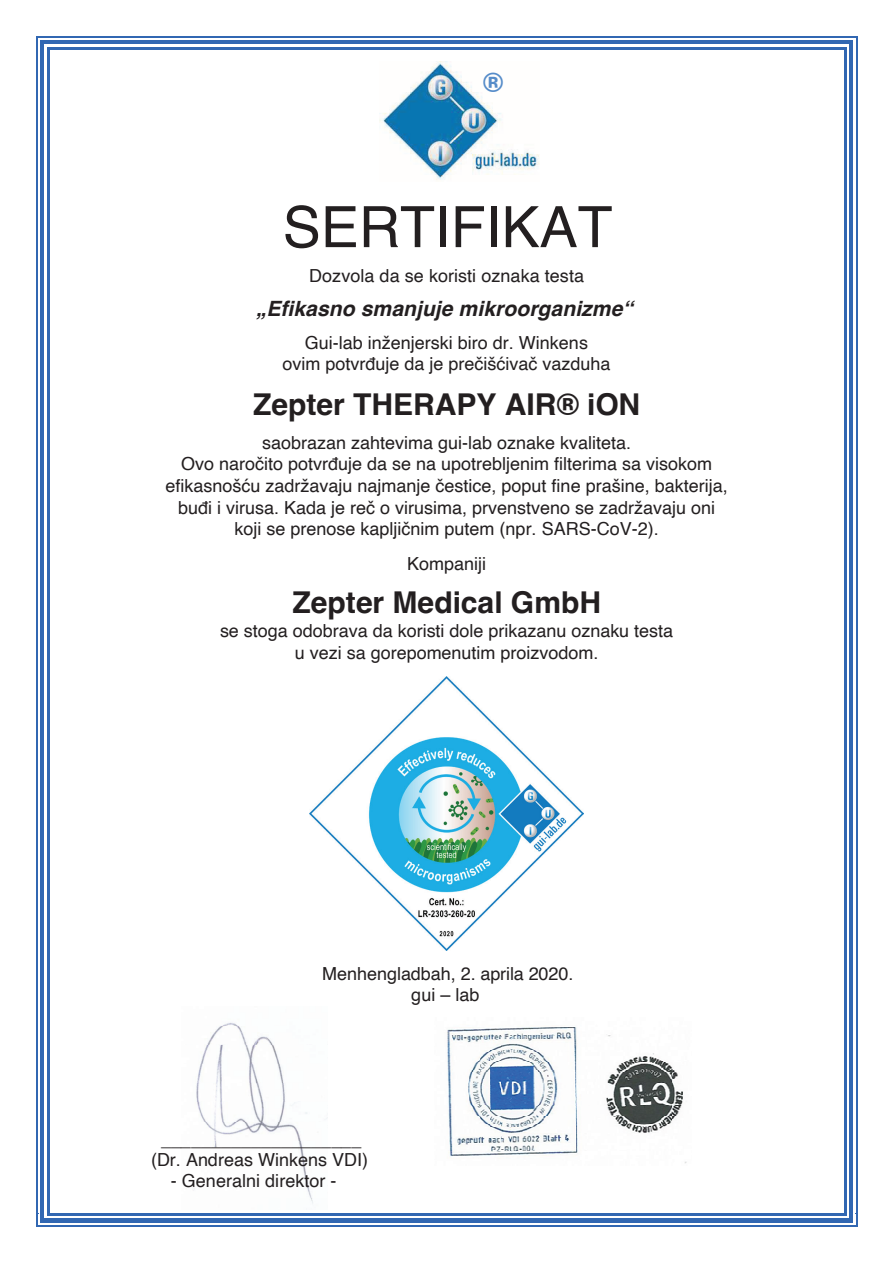
<style>
.page{position:relative;width:893px;height:1263px;background:#fff}
.page>*{position:absolute;margin:0;border:0;box-sizing:border-box;transform-origin:0 0}
.t1{font:57px "Helvetica";color:#231f20}
.t2{font:700 30px "Helvetica";color:#231f20}
.t3{font:700 27px "Helvetica";color:#568cc9}
.t4{font:italic 700 21px "Helvetica";letter-spacing:.005em;color:#231f20}
.t5{font:18px/21.6px "Helvetica";color:#231f20;text-align:center}
</style>
<div class="page">
<img style="left:193px;top:1022px;width:134px;height:182px">
<img style="left:447px;top:1027px;width:240px;height:137px">
<img style="left:309px;top:677px;width:275px;height:274px">
<img style="left:379px;top:61px;width:160px;height:119px">
<svg style="left:36px;top:36px;width:13px;height:13px"></svg>
<hr style="left:49px;top:36px;width:795px;height:2px;background:#3167b2">
<div style="left:49px;top:40px;width:795px;height:5px;background:#3167b2"></div>
<hr style="left:49px;top:47px;width:795px;height:2px;background:#3167b2">
<svg style="left:844px;top:36px;width:13px;height:13px"></svg>
<hr style="left:36px;top:49px;width:2px;height:1165px;background:#3167b2">
<div style="left:40px;top:49px;width:5px;height:1165px;background:#3167b2"></div>
<hr style="left:47px;top:49px;width:2px;height:1165px;background:#3167b2">
<hr style="left:855px;top:49px;width:2px;height:1165px;background:#3167b2">
<div style="left:848px;top:49px;width:5px;height:1165px;background:#3167b2"></div>
<hr style="left:844px;top:49px;width:2px;height:1165px;background:#3167b2">
<svg style="left:36px;top:1214px;width:13px;height:13px"></svg>
<hr style="left:49px;top:1225px;width:795px;height:2px;background:#3167b2">
<div style="left:49px;top:1218px;width:795px;height:5px;background:#3167b2"></div>
<hr style="left:49px;top:1214px;width:795px;height:2px;background:#3167b2">
<svg style="left:844px;top:1214px;width:13px;height:13px"></svg>
<h3 class="t3" style="left:483px;top:66px;width:21px">®</h3>
<h1 class="t1" style="left:283px;top:183px;width:331px">SERTIFIKAT</h1>
<p class="t5" style="left:309px;top:265px;width:276px">Dozvola da se koristi oznaka testa</p>
<p class="t4" style="left:256px;top:295px;width:379px">„Efikasno smanjuje mikroorganizme“</p>
<p class="t5" style="left:282px;top:332px;width:329px">Gui-lab inženjerski biro dr. Winkens<br>ovim potvrđuje da je prečišćivač vazduha</p>
<h2 class="t2" style="left:253px;top:387px;width:389px">Zepter THERAPY AIR® iON</h2>
<p class="t5" style="left:165px;top:432px;width:563px">saobrazan zahtevima gui-lab oznake kvaliteta.<br>Ovo naročito potvrđuje da se na upotrebljenim filterima sa visokom efikasnošću zadržavaju najmanje čestice, poput fine prašine, bakterija, buđi i virusa. Kada je reč o virusima, prvenstveno se zadržavaju oni koji se prenose kapljičnim putem (npr. SARS-CoV-2).</p>
<p class="t5" style="left:407px;top:553px;width:80px">Kompaniji</p>
<h2 class="t2" style="left:292px;top:584px;width:310px">Zepter Medical GmbH</h2>
<p class="t5" style="left:220px;top:621px;width:454px">se stoga odobrava da koristi dole prikazanu oznaku testa u vezi sa gorepomenutim proizvodom.</p>
<p class="t5" style="left:322px;top:964px;width:252px;line-height:20.7px">Menhengladbah, 2. aprila 2020. gui – lab</p>
<p class="t5" style="left:151px;top:1130px;width:219px;line-height:20.7px">____________________ (Dr. Andreas Winkens VDI)</p>
<p class="t5" style="left:171px;top:1171px;width:167px">- Generalni direktor -</p>
</div>
